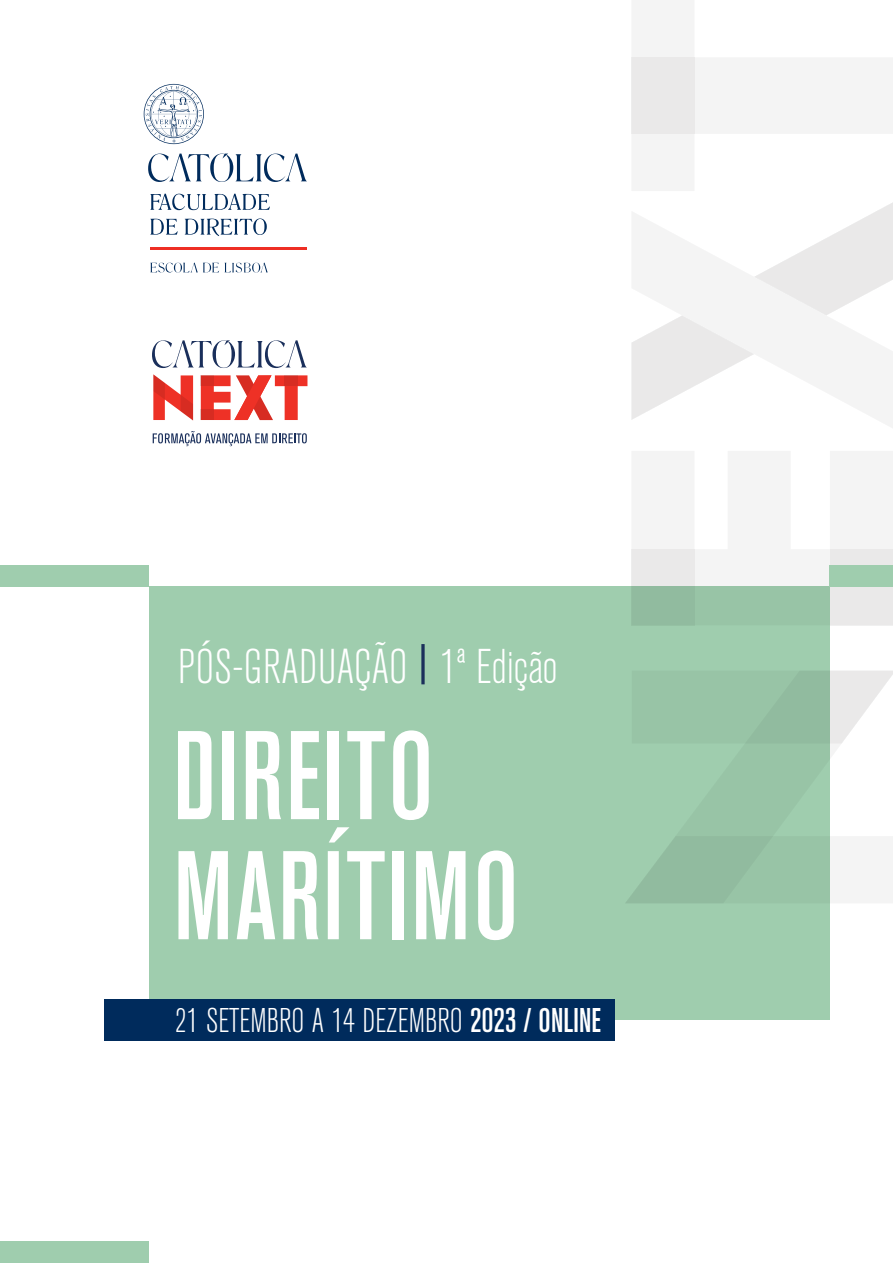
<style>
.page{position:relative;width:893px;height:1263px;background:#fff}
.page>*{position:absolute;margin:0;border:0;box-sizing:border-box;transform-origin:0 0}
.t1{font:500 condensed 124.8px/120px "Akzidenz Grotesk BE";letter-spacing:.02em;color:#fff;scale:.96 1}
.t2{font:300 condensed 48.3px "Akzidenz Grotesk BE";color:#fff;scale:.96 1}
.t3{font:300 condensed 34.05px "Akzidenz Grotesk BE";color:#fff;scale:.96 1}
.s1{font-weight:500}
</style>
<div class="page">
<hr style="left:150px;top:247px;width:157px;height:3px;background:#ee2e24">
<svg style="left:148px;top:154px;width:159px;height:28px"></svg>
<svg style="left:150px;top:194px;width:120px;height:16px"></svg>
<svg style="left:150px;top:219px;width:28px;height:16px"></svg>
<svg style="left:185px;top:218px;width:82px;height:18px"></svg>
<svg style="left:144px;top:84px;width:60px;height:60px"></svg>
<svg style="left:150px;top:263px;width:118px;height:9px"></svg>
<div style="left:149px;top:586px;width:680px;height:434px;background:#9fcdae"></div>
<svg style="left:745px;top:743px;width:148px;height:160px"></svg>
<svg style="left:632px;top:451px;width:261px;height:174px;fill:#f4f4f4"></svg>
<svg style="left:631px;top:211px;width:262px;height:217px"></svg>
<svg style="left:631px;top:549px;width:64px;height:76px;background:#bcd1c3"></svg>
<div style="left:830px;top:549px;width:63px;height:76px;background:#eae9e9"></div>
<svg style="left:626px;top:836px;width:147px;height:67px"></svg>
<svg style="left:745px;top:670px;width:148px;height:73px"></svg>
<svg style="left:632px;top:0;width:261px;height:191px"></svg>
<div style="left:631px;top:57px;width:64px;height:77px;background:#eae9e9"></div>
<div style="left:0;top:566px;width:149px;height:21px;background:#9fcdae"></div>
<div style="left:0;top:1242px;width:149px;height:21px;background:#9fcdae"></div>
<div style="left:104px;top:999px;width:510px;height:42px;background:#002b5c"></div>
<svg style="left:421px;top:644px;width:4px;height:40px"></svg>
<div style="left:829px;top:566px;width:64px;height:21px;background:#9fcdae"></div>
<svg style="left:201px;top:375px;width:106px;height:45px"></svg>
<div style="left:201px;top:375px;width:13px;height:11px;background:#d72c22"></div>
<div style="left:285px;top:375px;width:13px;height:11px;background:#d72c22"></div>
<div style="left:201px;top:409px;width:13px;height:11px;background:#d72c22"></div>
<svg style="left:153px;top:374px;width:40px;height:46px"></svg>
<svg style="left:152px;top:340px;width:155px;height:28px"></svg>
<svg style="left:153px;top:431px;width:154px;height:15px"></svg>
<h2 class="t2" style="left:178px;top:640px;width:396px">PÓS-GRADUAÇÃO 1ª Edição</h2>
<h1 class="t1" style="left:173px;top:719px;width:361px">DIREITO<br>MARÍTIMO</h1>
<p class="t3" style="left:175px;top:1002px;width:445px">21 SETEMBRO A 14 DEZEMBRO <span class="s1">2023 / ONLINE</span></p>
</div>
